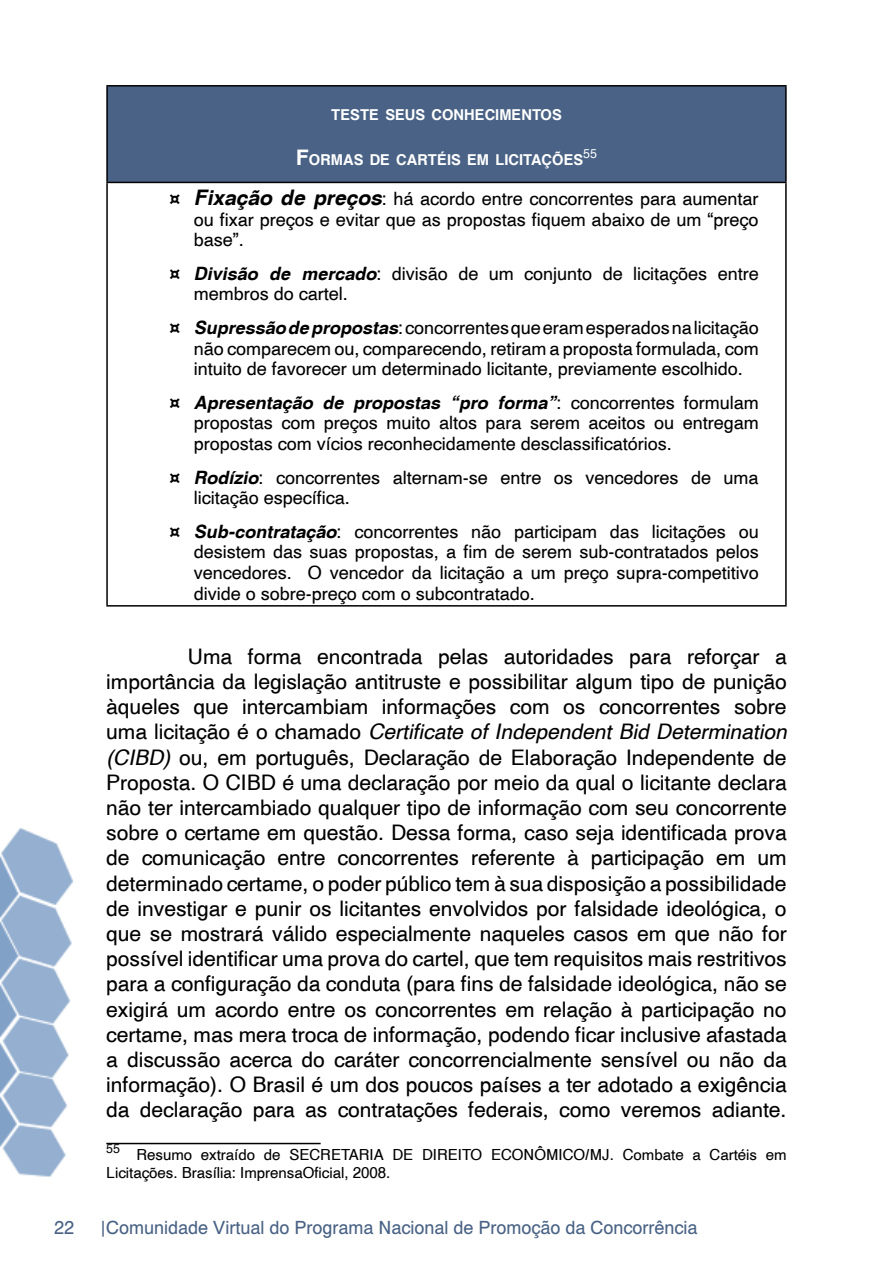
<style>
.page{position:relative;width:893px;height:1263px;background:#fff}
.page>*{position:absolute;margin:0;border:0;box-sizing:border-box;transform-origin:0 0}
.t1{font:21px/25.2px "Helv";color:#000;text-align:justify}
.t2{font:18px/20.7px "Helv";color:#000;text-align:justify}
.t3{font:18px "Sans";color:#496285}
.t4{font:15px/18px "Helv";color:#000}
.t5{font:700 14.7px "Helv";color:#fff}
.t6{font:12.3px "Helv";color:#fff}
.t7{font:12.3px "Helv";color:#000}
.s1{font-size:21px}
.s2{font-family:"Verdana";font-weight:700}
.s3{font-weight:700;font-style:italic;font-size:21px}
.s4{font-weight:700;font-style:italic}
.s5{font-style:italic}
</style>
<div class="page">
<img style="left:0;top:828px;width:73px;height:349px">
<div style="left:107px;top:86px;width:679px;height:96px;background:#496285"></div>
<hr style="left:106px;top:85px;width:681px;height:2px;background:#000">
<hr style="left:106px;top:87px;width:2px;height:95px;background:#000">
<hr style="left:785px;top:87px;width:2px;height:95px;background:#000">
<hr style="left:106px;top:182px;width:681px;height:1px;background:#000">
<hr style="left:106px;top:183px;width:2px;height:422px;background:#000">
<hr style="left:785px;top:183px;width:2px;height:422px;background:#000">
<hr style="left:106px;top:605px;width:681px;height:2px;background:#000">
<hr style="left:106px;top:1143px;width:215px;height:1px;background:#000">
<p class="t5" style="left:331px;top:105px;width:232px">TESTE SEUS CONHECIMENTOS</p>
<p class="t5" style="left:296px;top:150px;width:289px"><span class="s1">F</span>ORMAS DE CARTÉIS EM LICITAÇÕES</p>
<p class="t6" style="left:583px;top:146px;width:15px">55</p>
<p class="t2" style="left:194px;top:188px;width:566px;text-indent:-26px"><span class="s2">¤</span> <span class="s3">Fixação de preços</span>: há acordo entre concorrentes para aumentar ou fixar preços e evitar que as propostas fiquem abaixo de um “preço base”.</p>
<p class="t2" style="left:194px;top:262px;width:566px;text-indent:-26px"><span class="s2">¤</span> <span class="s4">Divisão de mercado</span>: divisão de um conjunto de licitações entre membros do cartel.</p>
<p class="t2" style="left:194px;top:317px;width:566px;text-indent:-26px"><span class="s2">¤</span> <span class="s4">Supressão de propostas</span>: concorrentes que eram esperados na licitação não comparecem ou, comparecendo, retiram a proposta formulada, com intuito de favorecer um determinado licitante, previamente escolhido.</p>
<p class="t2" style="left:194px;top:392px;width:566px;text-indent:-26px"><span class="s2">¤</span> <span class="s4">Apresentação de propostas “pro forma”</span>: concorrentes formulam propostas com preços muito altos para serem aceitos ou entregam propostas com vícios reconhecidamente desclassificatórios.</p>
<p class="t2" style="left:194px;top:466px;width:566px;text-indent:-26px"><span class="s2">¤</span> <span class="s4">Rodízio</span>: concorrentes alternam-se entre os vencedores de uma licitação específica.</p>
<p class="t2" style="left:194px;top:521px;width:566px;text-indent:-26px"><span class="s2">¤</span> <span class="s4">Sub-contratação</span>: concorrentes não participam das licitações ou desistem das suas propostas, a fim de serem sub-contratados pelos vencedores. O vencedor da licitação a um preço supra-competitivo divide o sobre-preço com o subcontratado.</p>
<p class="t1" style="left:106px;top:643px;width:682px;text-indent:68px"><sup>55</sup>Uma forma encontrada pelas autoridades para reforçar a importância da legislação antitruste e possibilitar algum tipo de punição àqueles que intercambiam informações com os concorrentes sobre uma licitação é o chamado <span class="s5">Certificate of Independent Bid Determination (CIBD)</span> ou, em português, Declaração de Elaboração Independente de Proposta. O CIBD é uma declaração por meio da qual o licitante declara não ter intercambiado qualquer tipo de informação com seu concorrente sobre o certame em questão. Dessa forma, caso seja identificada prova de comunicação entre concorrentes referente à participação em um determinado certame, o poder público tem à sua disposição a possibilidade de investigar e punir os licitantes envolvidos por falsidade ideológica, o que se mostrará válido especialmente naqueles casos em que não for possível identificar uma prova do cartel, que tem requisitos mais restritivos para a configuração da conduta (para fins de falsidade ideológica, não se exigirá um acordo entre os concorrentes em relação à participação no certame, mas mera troca de informação, podendo ficar inclusive afastada a discussão acerca do caráter concorrencialmente sensível ou não da informação). O Brasil é um dos poucos países a ter adotado a exigência da declaração para as contratações federais, como veremos adiante.</p>
<p class="t7" style="left:106px;top:1141px;width:15px">55</p>
<p class="t4" style="left:106px;top:1145px;width:682px;text-indent:30px">Resumo extraído de SECRETARIA DE DIREITO ECONÔMICO/MJ. Combate a Cartéis em<br>Licitações. Brasília: ImprensaOficial, 2008.</p>
<p class="t3" style="left:54px;top:1216px;width:22px">22</p>
<p class="t3" style="left:101px;top:1216px;width:598px">|Comunidade Virtual do Programa Nacional de Promoção da Concorrência</p>
</div>
